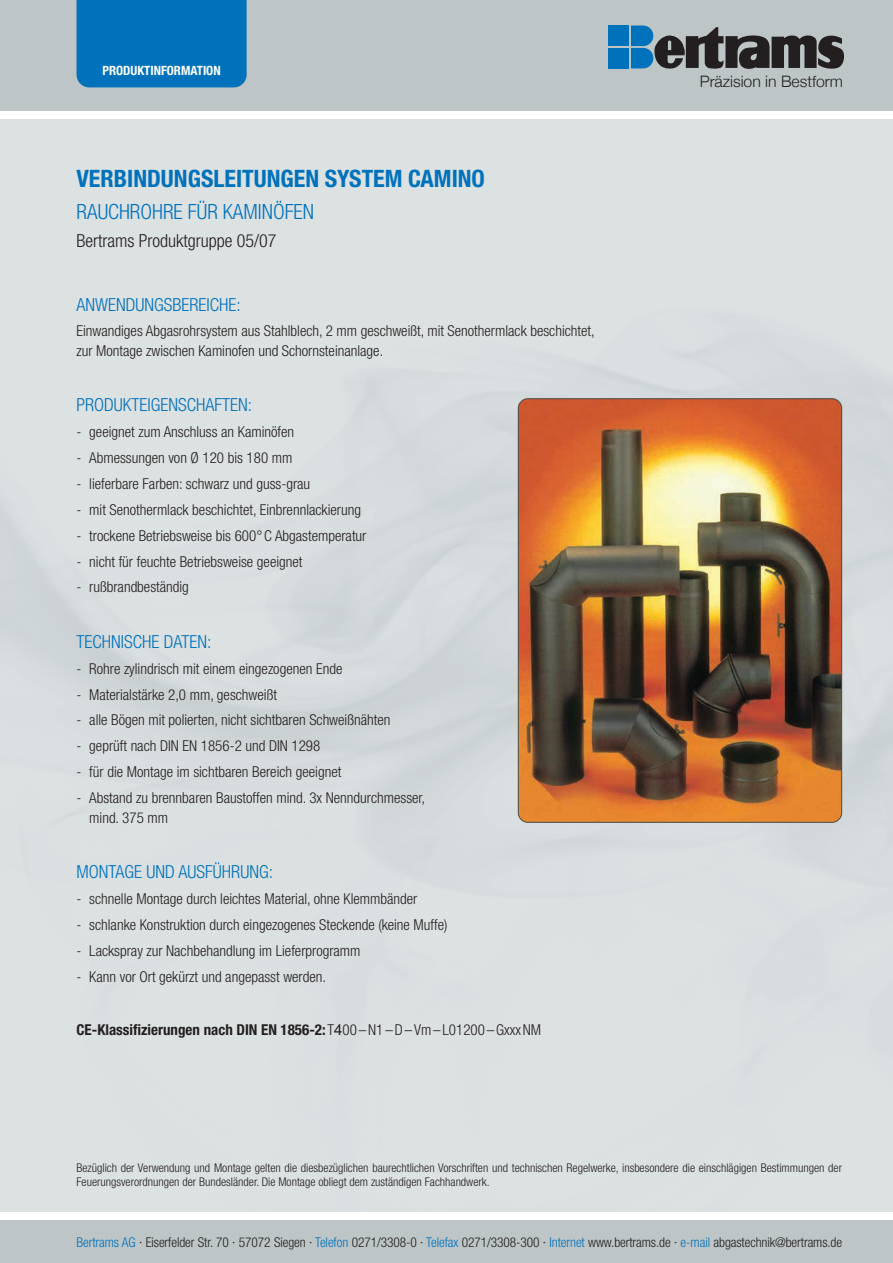
<style>
.page{position:relative;width:893px;height:1263px;background:#fff}
.page>*{position:absolute;margin:0;border:0;box-sizing:border-box;transform-origin:0 0}
.t1{font:700 condensed 24px "Helvetica Neue LT Std";color:#0072bc}
.t2{font:300 condensed 21px "Helvetica Neue LT Std";color:#0072bc}
.t3{font:300 condensed 18px "Helvetica Neue LT Std";color:#0072bc}
.t4{font:300 condensed 18px "Helvetica Neue LT Std";color:#231f20}
.t5{font:300 15.75px "Helvetica Neue";color:#231f20}
.t6{font:300 condensed 15px/19.5px "Helvetica Neue LT Std";color:#231f20}
.t7{font:700 condensed 15px "Helvetica Neue LT Std";color:#231f20}
.t8{font:300 condensed 13.5px "Helvetica Neue LT Std";letter-spacing:-.005em;color:#231f20}
.t9{font:700 condensed 12.75px "Helvetica Neue LT Std";color:#fff}
.t10{font:300 condensed 12px/14.4px "Helvetica Neue LT Std";color:#231f20}
.s1{font-weight:300}
.s2{font-family:"Arial";font-weight:400;font-stretch:normal;color:#21211f}
.s3{color:#0072bc}
</style>
<div class="page">
<div style="left:0;top:1220px;width:893px;height:43px;background:#bdc5c6"></div>
<div style="left:0;top:0;width:893px;height:111px;background:#bdc5c6"></div>
<div style="left:608px;top:26px;width:21px;height:20px;background:#0072bc"></div>
<div style="left:608px;top:48px;width:21px;height:21px;background:#0072bc"></div>
<svg style="left:631px;top:26px;width:214px;height:43px"></svg>
<div style="left:77px;top:0;width:170px;height:87px;background:#0072bc"></div>
<img style="left:518px;top:398px;width:324px;height:425px">
<div style="left:518px;top:398px;width:324px;height:425px;border:1px solid #435151;border-radius:10px"></div>
<p class="t9" style="left:102px;top:62px;width:120px">PRODUKTINFORMATION</p>
<h1 class="t1" style="left:77px;top:164px;width:410px">VERBINDUNGSLEITUNGEN SYSTEM CAMINO</h1>
<h2 class="t2" style="left:77px;top:199px;width:239px">RAUCHROHRE FÜR KAMINÖFEN</h2>
<p class="t4" style="left:77px;top:230px;width:201px">Bertrams Produktgruppe 05/07</p>
<p class="t3" style="left:77px;top:294px;width:166px">ANWENDUNGSBEREICHE:</p>
<p class="t6" style="left:77px;top:321px;width:520px">Einwandiges Abgasrohrsystem aus Stahlblech, 2 mm geschweißt, mit Senothermlack beschichtet, zur Montage zwischen Kaminofen und Schornsteinanlage.</p>
<p class="t3" style="left:77px;top:395px;width:177px">PRODUKTEIGENSCHAFTEN:</p>
<p class="t6" style="left:77px;top:422px;width:219px">- geeignet zum Anschluss an Kaminöfen</p>
<p class="t6" style="left:77px;top:448px;width:217px">- Abmessungen von Ø 120 bis 180 mm</p>
<p class="t6" style="left:77px;top:474px;width:235px">- lieferbare Farben: schwarz und guss-grau</p>
<p class="t6" style="left:77px;top:500px;width:286px">- mit Senothermlack beschichtet, Einbrennlackierung</p>
<p class="t6" style="left:77px;top:525px;width:291px">- trockene Betriebsweise bis 600°C Abgastemperatur</p>
<p class="t6" style="left:77px;top:551px;width:227px">- nicht für feuchte Betriebsweise geeignet</p>
<p class="t6" style="left:77px;top:577px;width:114px">- rußbrandbeständig</p>
<p class="t3" style="left:77px;top:631px;width:136px">TECHNISCHE DATEN:</p>
<p class="t6" style="left:77px;top:658px;width:267px">- Rohre zylindrisch mit einem eingezogenen Ende</p>
<p class="t6" style="left:77px;top:684px;width:202px">- Materialstärke 2,0 mm, geschweißt</p>
<p class="t6" style="left:77px;top:710px;width:315px">- alle Bögen mit polierten, nicht sichtbaren Schweißnähten</p>
<p class="t6" style="left:77px;top:736px;width:245px">- geprüft nach DIN EN 1856-2 und DIN 1298</p>
<p class="t6" style="left:77px;top:762px;width:266px">- für die Montage im sichtbaren Bereich geeignet</p>
<p class="t6" style="left:89px;top:788px;width:337px;text-indent:-13px">- Abstand zu brennbaren Baustoffen mind. 3x Nenndurchmesser, mind. 375 mm</p>
<p class="t3" style="left:77px;top:861px;width:198px">MONTAGE UND AUSFÜHRUNG:</p>
<p class="t6" style="left:77px;top:889px;width:342px">- schnelle Montage durch leichtes Material, ohne Klemmbänder</p>
<p class="t6" style="left:77px;top:914px;width:372px">- schlanke Konstruktion durch eingezogenes Steckende (keine Muffe)</p>
<p class="t6" style="left:77px;top:937px;width:286px;line-height:25.8px">- Lackspray zur Nachbehandlung im Lieferprogramm -</p>
<p class="t6" style="left:89px;top:966px;width:238px">Kann vor Ort gekürzt und angepasst werden.</p>
<p class="t7" style="left:77px;top:1020px;width:466px">CE-Klassifizierungen nach DIN EN 1856-2: <span class="s1">T</span><span class="s2">4</span><span class="s1">00 – N1 – D – Vm – L01200 – Gxxx NM</span></p>
<p class="t5" style="left:700px;top:69px;width:145px">Präzision in Bestform</p>
<p class="t10" style="left:77px;top:1160px;width:767px">Bezüglich der Verwendung und Montage gelten die diesbezüglichen baurechtlichen Vorschriften und technischen Regelwerke, insbesondere die einschlägigen Bestimmungen der<br>Feuerungsverordnungen der Bundesländer. Die Montage obliegt dem zuständigen Fachhandwerk.</p>
<p class="t8" style="left:77px;top:1234px;width:767px"><span class="s3">Bertrams AG</span> · Eiserfelder Str. 70 · 57072 Siegen · <span class="s3">Telefon</span> 0271/3308-0 · <span class="s3">Telefax</span> 0271/3308-300 · <span class="s3">Internet</span> www.bertrams.de · <span class="s3">e-mail</span> abgastechnik@bertrams.de</p>
</div>
